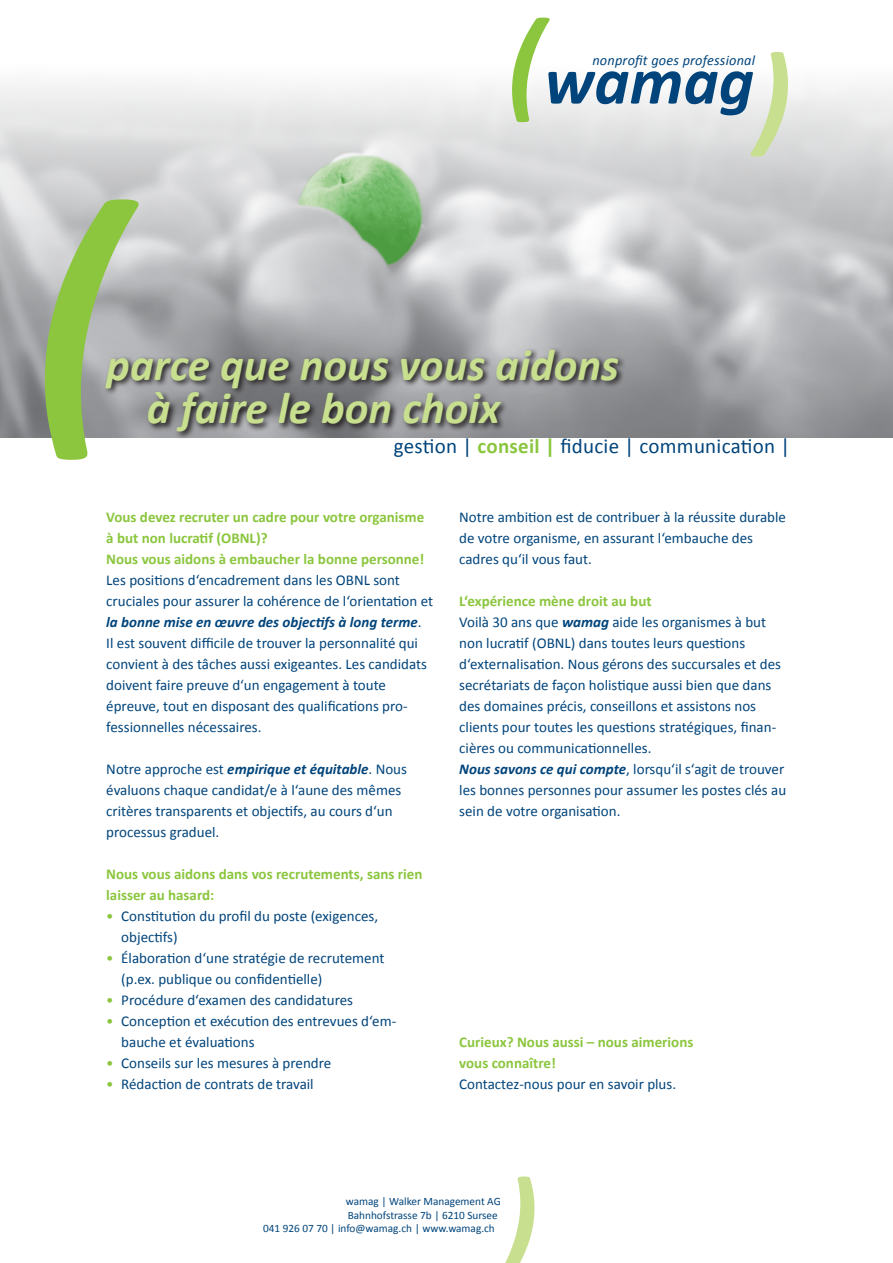
<style>
.page{position:relative;width:893px;height:1263px;background:#fff}
.page>*{position:absolute;margin:0;border:0;box-sizing:border-box;transform-origin:0 0}
.t1{font:italic 700 300px "Calibri";color:#8bc63e}
.t2{font:italic 700 118.05px "Calibri";color:#c7df8e}
.t3{font:italic 700 66.9px "Calibri";color:#00447b}
.t4{font:italic 700 45px/43.5px "Calibri";color:#c7df8e}
.t5{font:21px "Calibri";letter-spacing:.015em;color:#00447b}
.t6{font:15px/21px "Calibri";color:#00447b}
.t7{font:700 15px/21px "Calibri";color:#8bc63e}
.t8{font:italic 14.25px "Calibri";letter-spacing:.015em;color:#00447b}
.t9{font:11.25px "Calibri";color:#00447b}
.s1{font-size:120.45px;color:#8bc63e}
.s2{font-size:120.45px;color:#c7df8e}
.s3{font-weight:700;color:#8bc63e}
.s4{font-weight:700;font-style:italic}
.s5{color:#8bc63e}
</style>
<div class="page">
<img style="left:0;top:83px;width:893px;height:355px">
<svg style="left:103px;top:347px;width:523px;height:92px"></svg>
<p class="t3" style="left:507px;top:40px;width:286px"><span class="s1">(</span>wamag<span class="s2">)</span></p>
<p class="t8" style="left:592px;top:50px;width:164px">nonprofit goes professional</p>
<p class="t1" style="left:32px;top:122px;width:95px">(</p>
<p class="t4" style="left:147px;top:341px;width:474px;text-indent:-41px">parce que nous vous aidons à faire le bon choix</p>
<p class="t5" style="left:394px;top:433px;width:398px">gestion | <span class="s3">conseil |</span> fiducie | communication |</p>
<p class="t7" style="left:106px;top:505px;width:319px">Vous devez recruter un cadre pour votre organisme à but non lucratif (OBNL)?</p>
<p class="t7" style="left:106px;top:547px;width:320px">Nous vous aidons à embaucher la bonne personne!</p>
<p class="t6" style="left:106px;top:568px;width:328px">Les positions d‘encadrement dans les OBNL sont cruciales pour assurer la cohérence de l‘orientation et <span class="s4">la bonne mise en œuvre des objectifs à long terme</span>.<br>Il est souvent difficile de trouver la personnalité qui convient à des tâches aussi exigeantes. Les candidats doivent faire preuve d‘un engagement à toute épreuve, tout en disposant des qualifications pro&shy;fessionnelles nécessaires.</p>
<p class="t6" style="left:106px;top:757px;width:302px">Notre approche est <span class="s4">empirique et équitable</span>. Nous évaluons chaque candidat/e à l‘aune des mêmes critères transparents et objectifs, au cours d‘un processus graduel.</p>
<p class="t7" style="left:106px;top:862px;width:318px">Nous vous aidons dans vos recrutements, sans rien laisser au hasard:</p>
<p class="t6" style="left:121px;top:904px;width:258px;text-indent:-15px"><span class="s5">•</span> Constitution du profil du poste (exigences, objectifs)</p>
<p class="t6" style="left:121px;top:946px;width:265px;text-indent:-15px"><span class="s5">•</span> Élaboration d‘une stratégie de recrutement (p.ex. publique ou confidentielle)</p>
<p class="t6" style="left:106px;top:988px;width:248px"><span class="s5">•</span> Procédure d‘examen des candidatures</p>
<p class="t6" style="left:121px;top:1009px;width:275px;text-indent:-15px"><span class="s5">•</span> Conception et exécution des entrevues d‘em&shy;bauche et évaluations</p>
<p class="t6" style="left:106px;top:1051px;width:226px"><span class="s5">•</span> Conseils sur les mesures à prendre</p>
<p class="t6" style="left:106px;top:1072px;width:209px"><span class="s5">•</span> Rédaction de contrats de travail</p>
<p class="t6" style="left:459px;top:505px;width:328px">Notre ambition est de contribuer à la réussite durable de votre organisme, en assurant l‘embauche des cadres qu‘il vous faut.</p>
<p class="t7" style="left:459px;top:589px;width:194px">L‘expérience mène droit au but</p>
<p class="t6" style="left:459px;top:610px;width:323px">Voilà 30 ans que <span class="s4">wamag</span> aide les organismes à but non lucratif (OBNL) dans toutes leurs questions d‘externalisation. Nous gérons des succursales et des secrétariats de façon holistique aussi bien que dans des domaines précis, conseillons et assistons nos clients pour toutes les questions stratégiques, finan&shy;cières ou communicationnelles.</p>
<p class="t6" style="left:459px;top:757px;width:328px"><span class="s4">Nous savons ce qui compte</span>, lorsqu‘il s‘agit de trouver les bonnes personnes pour assumer les postes clés au sein de votre organisation.</p>
<p class="t7" style="left:459px;top:1030px;width:236px">Curieux? Nous aussi – nous aimerions</p>
<p class="t7" style="left:459px;top:1051px;width:98px">vous connaître!</p>
<p class="t6" style="left:459px;top:1072px;width:218px">Contactez-nous pour en savoir plus.</p>
<p class="t2" style="left:501px;top:1146px;width:38px">)</p>
<p class="t9" style="left:346px;top:1194px;width:156px">wamag | Walker Management AG</p>
<p class="t9" style="left:348px;top:1208px;width:152px">Bahnhofstrasse 7b | 6210 Sursee</p>
<p class="t9" style="left:263px;top:1221px;width:233px">041 926 07 70 | info@wamag.ch | www.wamag.ch</p>
</div>
